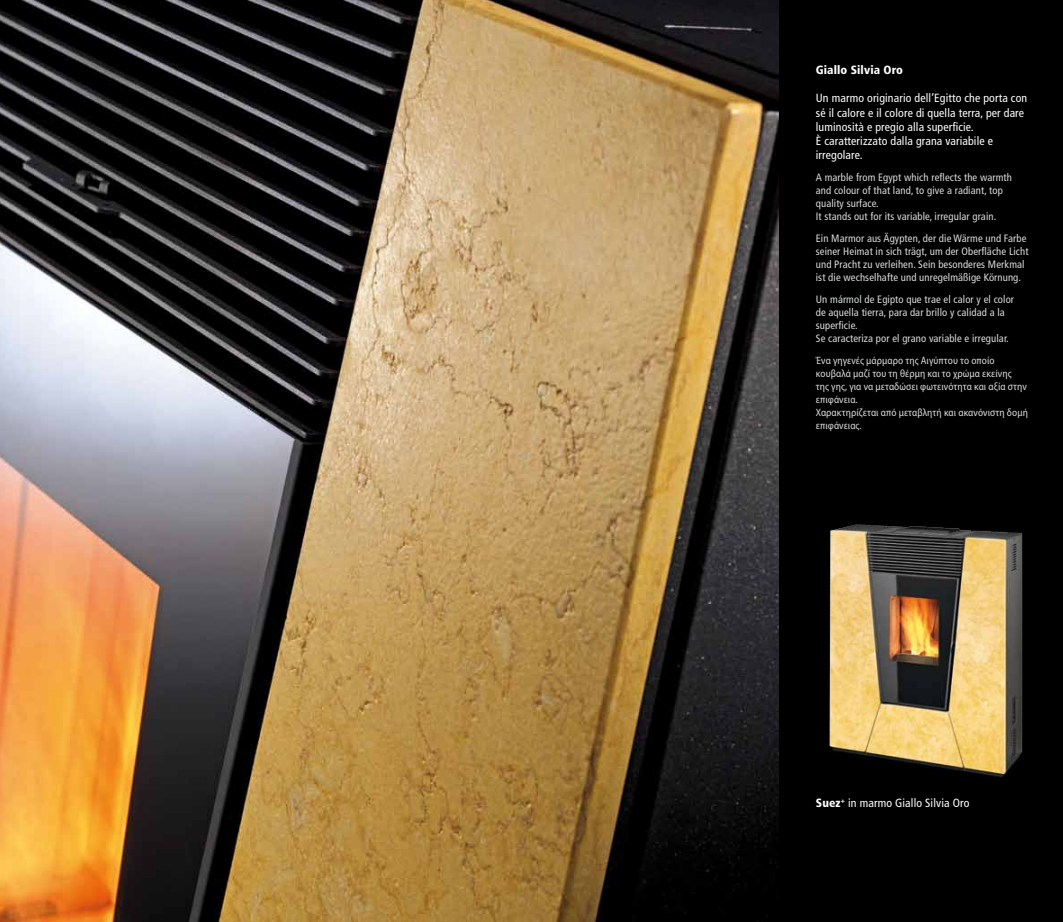
<style>
.page{position:relative;width:1063px;height:922px;background:#fff}
.page>*{position:absolute;margin:0;border:0;box-sizing:border-box;transform-origin:0 0}
.t1{font:condensed 11.88px/14.2px "Frutiger LT Std";letter-spacing:.01em;color:#fff}
.t2{font:900 condensed 11.88px "Frutiger LT Std";letter-spacing:.01em;color:#fff}
.t3{font:condensed 10.62px/13px "Frutiger LT Std";letter-spacing:.01em;color:#d9dadb}
.t4{font:semi-condensed 10.62px/13px "Myriad Pro";letter-spacing:.01em;color:#d9dadb;scale:.96 1}
.s1{font-weight:900}
</style>
<div class="page">
<img style="left:1px;top:0;width:779px;height:921px">
<div style="left:780px;top:0;width:283px;height:921px;background:#000"></div>
<img style="left:774px;top:443px;width:249px;height:421px">
<img style="left:0;top:0;width:1px;height:921px">
<p class="t2" style="left:816px;top:63px;width:89px">Giallo Silvia Oro</p>
<p class="t1" style="left:816px;top:91px;width:213px">Un marmo originario dell’Egitto che porta con sé il calore e il colore di quella terra, per dare luminosità e pregio alla superficie.<br>è caratterizzato dalla grana variabile e irregolare.</p>
<p class="t3" style="left:816px;top:171px;width:198px">A marble from Egypt which reflects the warmth and colour of that land, to give a radiant, top quality surface.<br>It stands out for its variable, irregular grain.</p>
<p class="t3" style="left:816px;top:232px;width:214px">Ein Marmor aus Ägypten, der die Wärme und Farbe seiner Heimat in sich trägt, um der Oberfläche Licht und Pracht zu verleihen. Sein besonderes Merkmal ist die wechselhafte und unregelmäßige Körnung.</p>
<p class="t3" style="left:816px;top:293px;width:200px">Un mármol de Egipto que trae el calor y el color de aquella tierra, para dar brillo y calidad a la superficie.<br>Se caracteriza por el grano variable e irregular.</p>
<p class="t4" style="left:816px;top:354px;width:222px">Ένα γηγενές μάρμαρο της Αιγύπτου το οποίο κουβαλά μαζί του τη θέρμη και το χρώμα εκείνης<br>της γης, για να μεταδώσει φωτεινότητα και αξία στην επιφάνεια.<br>Χαρακτηρίζεται από μεταβλητή και ακανόνιστη δομή επιφάνειας.</p>
<p class="t1" style="left:816px;top:796px;width:155px"><span class="s1">Suez</span><sup>+</sup> in marmo Giallo Silvia Oro</p>
</div>
